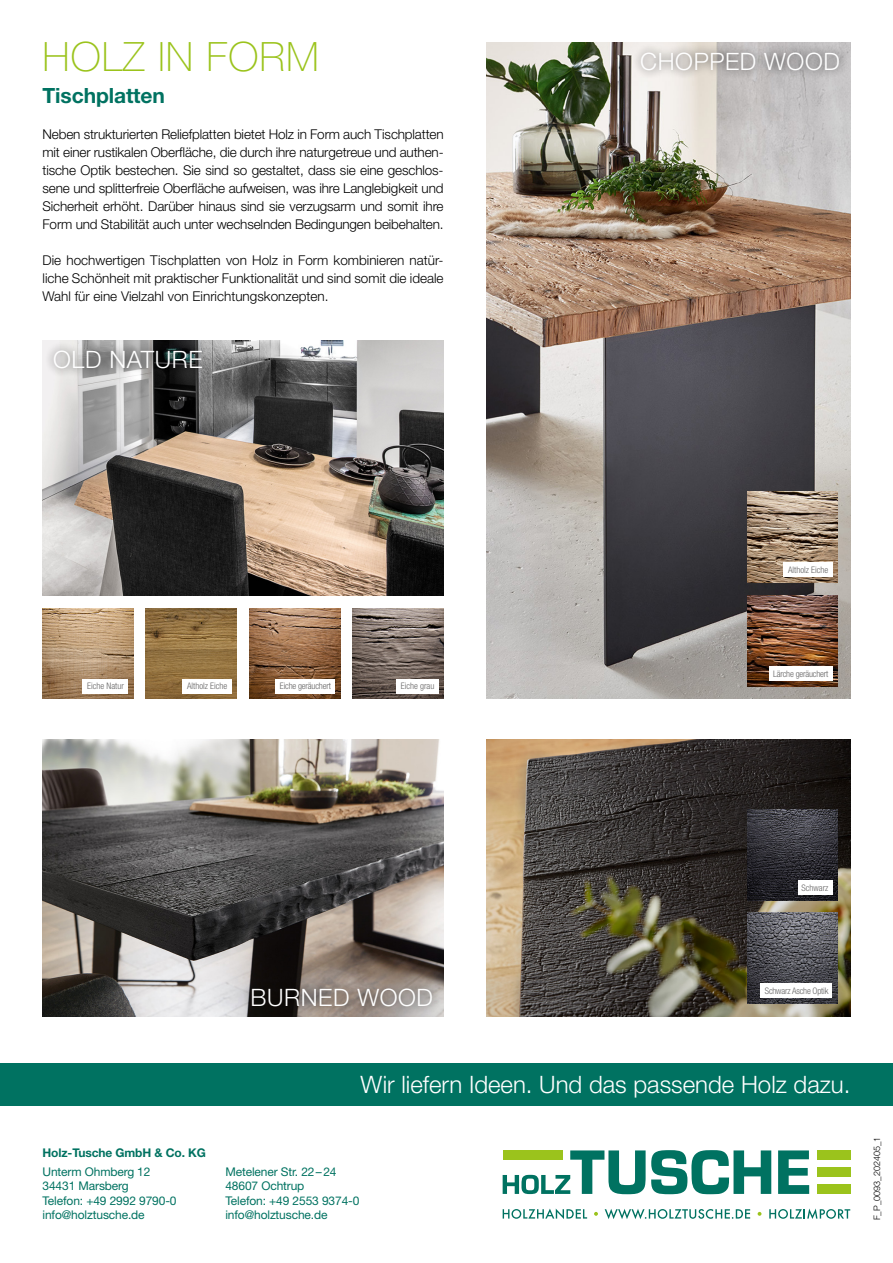
<style>
.page{position:relative;width:893px;height:1263px;background:#fff}
.page>*{position:absolute;margin:0;border:0;box-sizing:border-box;transform-origin:0 0}
.t1{font:100 40.5px "Helvetica Neue LT Std";letter-spacing:.025em;color:#9bc31c}
.t2{font:300 24px "Helvetica Neue LT Std";color:#fff}
.t3{font:300 24px "Helvetica Neue LT Std";letter-spacing:.025em;color:#fff}
.t4{font:700 21px "Helvetica Neue LT Std";letter-spacing:-.005em;color:#007261}
.t5{font:300 13.5px/18px "Helvetica Neue LT Std";letter-spacing:-.01em;color:#000;text-align:justify}
.t6{font:12px/14.4px "Helvetica Neue LT Std";letter-spacing:-.01em;color:#007261}
.t7{font:700 12px "Helvetica Neue LT Std";letter-spacing:-.01em;color:#007261}
.t8{font:300 condensed 9px "Helvetica Neue LT Std";letter-spacing:-.01em;color:#646363}
.t9{font:300 9px "Helvetica Neue LT Std";color:#000}
</style>
<div class="page">
<div style="left:0;top:1063px;width:893px;height:43px;background:#007261"></div>
<svg style="left:503px;top:1208px;width:84px;height:11px"></svg>
<svg style="left:594px;top:1212px;width:4px;height:4px"></svg>
<svg style="left:605px;top:1209px;width:145px;height:10px"></svg>
<svg style="left:758px;top:1212px;width:3px;height:4px"></svg>
<svg style="left:769px;top:1208px;width:81px;height:11px"></svg>
<svg style="left:778px;top:1150px;width:31px;height:44px"></svg>
<div style="left:817px;top:1150px;width:33px;height:10px;background:#9bc31c"></div>
<div style="left:817px;top:1167px;width:33px;height:10px;background:#9bc31c"></div>
<div style="left:817px;top:1185px;width:33px;height:9px;background:#9bc31c"></div>
<svg style="left:503px;top:1150px;width:268px;height:44px"></svg>
<img style="left:486px;top:43px;width:364px;height:656px">
<img style="left:43px;top:340px;width:401px;height:255px">
<img style="left:43px;top:740px;width:401px;height:276px">
<img style="left:747px;top:492px;width:91px;height:91px">
<img style="left:747px;top:595px;width:91px;height:91px">
<img style="left:146px;top:608px;width:91px;height:91px">
<img style="left:249px;top:608px;width:91px;height:91px">
<img style="left:353px;top:608px;width:91px;height:91px">
<img style="left:43px;top:608px;width:90px;height:91px">
<img style="left:486px;top:740px;width:364px;height:276px">
<img style="left:747px;top:913px;width:91px;height:90px">
<img style="left:747px;top:809px;width:91px;height:91px">
<div style="left:243px;top:979px;width:198px;height:36px;background:#000;opacity:.75"></div>
<div style="left:633px;top:44px;width:215px;height:36px;background:#000;opacity:.75"></div>
<div style="left:46px;top:342px;width:164px;height:35px;background:#000;opacity:.75"></div>
<div style="left:82px;top:679px;width:46px;height:14px;background:#fff"></div>
<div style="left:182px;top:679px;width:49px;height:14px;background:#fff"></div>
<div style="left:276px;top:679px;width:59px;height:14px;background:#fff"></div>
<div style="left:396px;top:679px;width:42px;height:14px;background:#fff"></div>
<div style="left:798px;top:880px;width:34px;height:15px;background:#fff"></div>
<div style="left:760px;top:983px;width:72px;height:15px;background:#fff"></div>
<div style="left:783px;top:562px;width:49px;height:15px;background:#fff"></div>
<div style="left:769px;top:666px;width:63px;height:15px;background:#fff"></div>
<h1 class="t1" style="left:43px;top:34px;width:278px">HOLZ IN FORM</h1>
<h3 class="t4" style="left:43px;top:83px;width:124px">Tischplatten</h3>
<p class="t5" style="left:43px;top:125px;width:403px">Neben strukturierten Reliefplatten bietet Holz in Form auch Tischplatten mit einer rustikalen Oberfläche, die durch ihre naturgetreue und authen&shy;tische Optik bestechen. Sie sind so gestaltet, dass sie eine geschlos&shy;sene und splitterfreie Oberfläche aufweisen, was ihre Langlebigkeit und Sicherheit erhöht. Darüber hinaus sind sie verzugsarm und somit ihre Form und Stabilität auch unter wechselnden Bedingungen beibehalten.</p>
<p class="t5" style="left:43px;top:251px;width:403px">Die hochwertigen Tischplatten von Holz in Form kombinieren natür&shy;liche Schönheit mit praktischer Funktionalität und sind somit die ideale Wahl für eine Vielzahl von Einrichtungskonzepten.</p>
<h2 class="t3" style="left:53px;top:345px;width:151px">OLD NATURE</h2>
<h2 class="t3" style="left:640px;top:47px;width:201px">CHOPPED WOOD</h2>
<p class="t8" style="left:87px;top:681px;width:38px">Eiche Natur</p>
<p class="t8" style="left:187px;top:681px;width:42px">Altholz Eiche</p>
<p class="t8" style="left:280px;top:681px;width:52px">Eiche geräuchert</p>
<p class="t8" style="left:401px;top:681px;width:35px">Eiche grau</p>
<p class="t8" style="left:788px;top:565px;width:42px">Altholz Eiche</p>
<p class="t8" style="left:773px;top:668px;width:57px">Lärche geräuchert</p>
<p class="t8" style="left:802px;top:882px;width:28px">Schwarz</p>
<h2 class="t3" style="left:251px;top:982px;width:184px">BURNED WOOD</h2>
<p class="t8" style="left:765px;top:986px;width:65px">Schwarz Asche Optik</p>
<h2 class="t2" style="left:360px;top:1070px;width:491px">Wir liefern Ideen. Und das passende Holz dazu.</h2>
<p class="t7" style="left:43px;top:1145px;width:165px">Holz-Tusche GmbH &amp; Co. KG</p>
<p class="t6" style="left:43px;top:1164px;width:136px">Unterm Ohmberg 12<br>34431 Marsberg<br>Telefon: +49 2992 9790-0 info@holztusche.de</p>
<p class="t6" style="left:225px;top:1164px;width:136px">Metelener Str. 22– 24<br>48607 Ochtrup<br>Telefon: +49 2553 9374-0 info@holztusche.de</p>
<p class="t9" style="left:871px;top:1220px;width:85px;rotate:-90deg">F_P_0093_202405_1</p>
</div>
